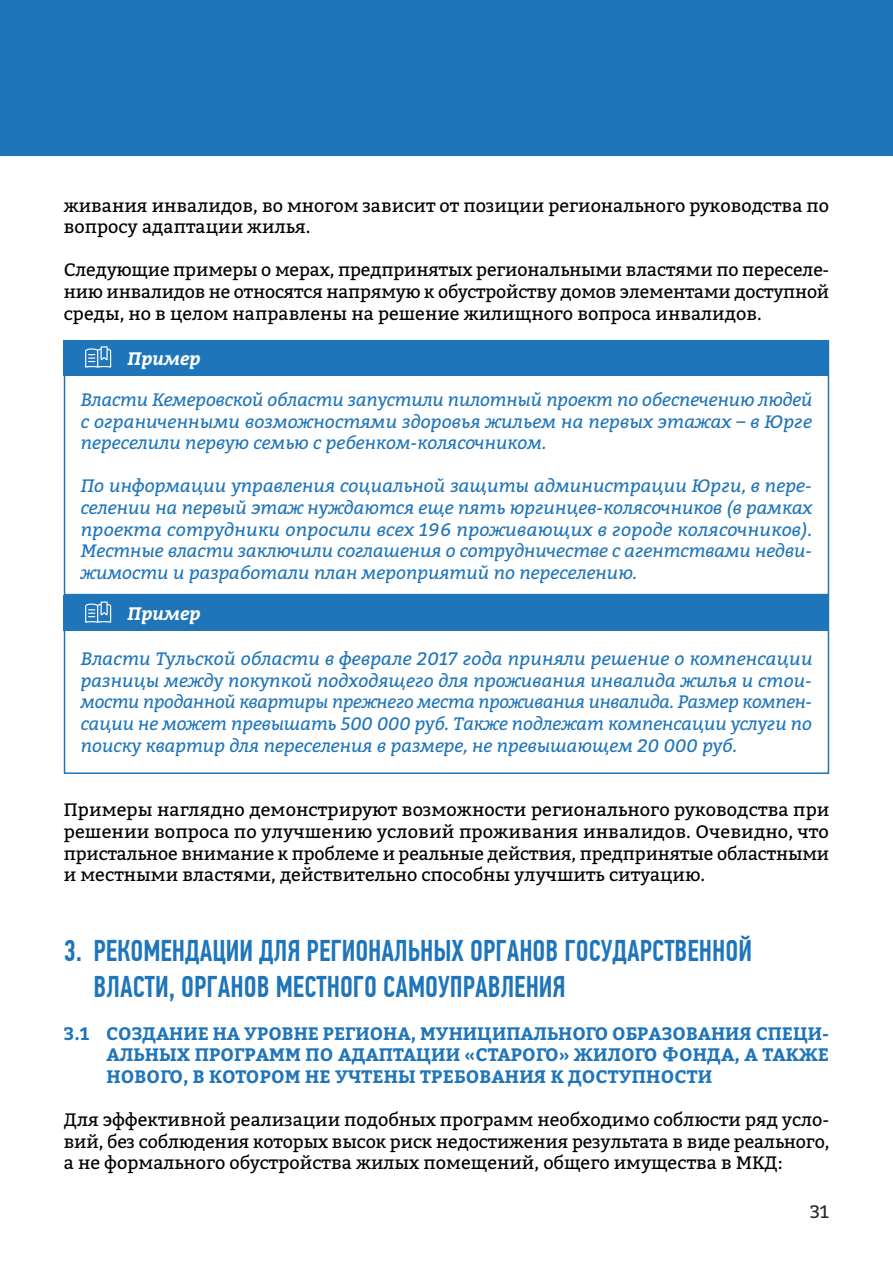
<style>
.page{position:relative;width:893px;height:1263px;background:#fff}
.page>*{position:absolute;margin:0;border:0;box-sizing:border-box;transform-origin:0 0}
.t1{font:500 30px/36px "PF Din Text Comp Pro";color:#1f75ba}
.t2{font:italic 18px/21.6px "Bitter";color:#1f75ba;text-align:justify}
.t3{font:18px/21.6px "Bitter";color:#000;text-align:justify}
.t4{font:700 18px/21.6px "Bitter";letter-spacing:.01em;color:#1f75ba;text-align:justify}
.t5{font:italic 700 18px "Bitter";color:#fff}
.t6{font:18px "Bitter";color:#2b2929}
</style>
<div class="page">
<div style="left:0;top:0;width:893px;height:155px;background:#1f75ba"></div>
<div style="left:64px;top:340px;width:765px;height:36px;background:#1f75ba"></div>
<svg style="left:85px;top:346px;width:26px;height:22px"></svg>
<div style="left:64px;top:595px;width:765px;height:179px;border:2px solid #1f75ba"></div>
<div style="left:64px;top:595px;width:765px;height:36px;background:#1f75ba"></div>
<svg style="left:85px;top:601px;width:26px;height:22px"></svg>
<p class="t3" style="left:64px;top:194px;width:767px">живания инвалидов, во многом зависит от позиции регионального руководства по вопросу адаптации жилья.</p>
<p class="t3" style="left:64px;top:259px;width:767px">Следующие примеры о мерах, предпринятых региональными властями по переселе&shy;нию инвалидов не относятся напрямую к обустройству домов элементами доступной среды, но в целом направлены на решение жилищного вопроса инвалидов.</p>
<p class="t5" style="left:128px;top:345px;width:74px">Пример</p>
<p class="t2" style="left:81px;top:388px;width:733px">Власти Кемеровской области запустили пилотный проект по обеспечению людей с ограниченными возможностями здоровья жильем на первых этажах – в Юрге переселили первую семью с ребенком-колясочником.</p>
<p class="t2" style="left:81px;top:475px;width:733px">По информации управления социальной защиты администрации Юрги, в пере&shy;селении на первый этаж нуждаются еще пять юргинцев-колясочников (в рамках проекта сотрудники опросили всех 196 проживающих в городе колясочников).<br>Местные власти заключили соглашения о сотрудничестве с агентствами недви&shy;жимости и разработали план мероприятий по переселению.</p>
<p class="t5" style="left:128px;top:600px;width:74px">Пример</p>
<p class="t2" style="left:81px;top:648px;width:733px">Власти Тульской области в феврале 2017 года приняли решение о компенсации разницы между покупкой подходящего для проживания инвалида жилья и стои&shy;мости проданной квартиры прежнего места проживания инвалида. Размер компен&shy;сации не может превышать 500 000 руб. Также подлежат компенсации услуги по поиску квартир для переселения в размере, не превышающем 20 000 руб.</p>
<p class="t3" style="left:64px;top:799px;width:767px">Примеры наглядно демонстрируют возможности регионального руководства при решении вопроса по улучшению условий проживания инвалидов. Очевидно, что пристальное внимание к проблеме и реальные действия, предпринятые областными и местными властями, действительно способны улучшить ситуацию.</p>
<h1 class="t1" style="left:94px;top:932px;width:660px;text-indent:-30px">3. РЕКОМЕНДАЦИИ ДЛЯ РЕГИОНАЛЬНЫХ ОРГАНОВ ГОСУДАРСТВЕННОЙ<br>ВЛАСТИ, ОРГАНОВ МЕСТНОГО САМОУПРАВЛЕНИЯ</h1>
<p class="t4" style="left:106px;top:1022px;width:724px;text-indent:-43px">3.1 СОЗДАНИЕ НА УРОВНЕ РЕГИОНА, МУНИЦИПАЛЬНОГО ОБРАЗОВАНИЯ СПЕЦИ-АЛЬНЫХ ПРОГРАММ ПО АДАПТАЦИИ «СТАРОГО» ЖИЛОГО ФОНДА, А ТАКЖЕ НОВОГО, В КОТОРОМ НЕ УЧТЕНЫ ТРЕБОВАНИЯ К ДОСТУПНОСТИ</p>
<p class="t3" style="left:64px;top:1108px;width:767px">Для эффективной реализации подобных программ необходимо соблюсти ряд усло&shy;вий, без соблюдения которых высок риск недостижения результата в виде реального, а не формального обустройства жилых помещений, общего имущества в МКД:</p>
<p class="t6" style="left:810px;top:1199px;width:21px">31</p>
</div>
